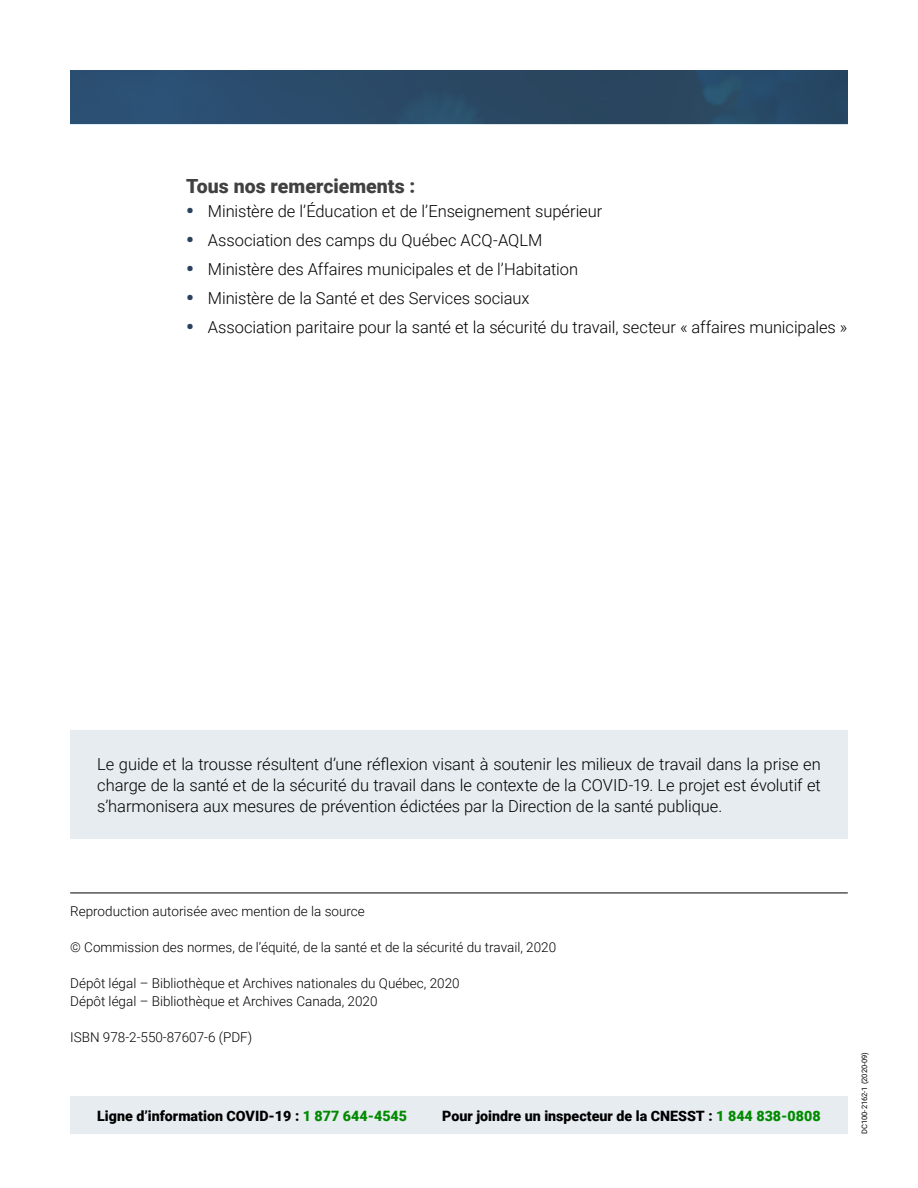
<style>
.page{position:relative;width:918px;height:1188px;background:#fff}
.page>*{position:absolute;margin:0;border:0;box-sizing:border-box;transform-origin:0 0}
.Sous-titre__H3{font:900 19.5px "Roboto";color:#414141}
.Texte_courant__P{font:300 16.5px/21px "Roboto";letter-spacing:-.005em;color:#000;text-align:justify}
.t1{font:900 14.25px "Roboto";color:#000}
.t2{font:300 13.5px "Roboto";color:#000}
.t3{font:7.5px "Roboto";color:#000}
.s1{font-weight:900;font-size:21px;color:#2b425e}
.s2{color:#008a00}
</style>
<div class="page">
<img style="left:70px;top:70px;width:778px;height:54px">
<div style="left:70px;top:730px;width:778px;height:109px;background:#e6ecef"></div>
<hr style="left:70px;top:893px;width:778px;height:1px;background:#000">
<div style="left:70px;top:1096px;width:778px;height:38px;background:#e6ecef"></div>
<h3 class="Sous-titre__H3" style="left:186px;top:172px;width:231px">Tous nos remerciements :</h3>
<p class="Texte_courant__P" style="left:186px;top:200px;width:418px"><span class="s1">•</span> Ministère de l’Éducation et de l’Enseignement supérieur</p>
<p class="Texte_courant__P" style="left:186px;top:229px;width:358px"><span class="s1">•</span> Association des camps du Québec ACQ-AQLM</p>
<p class="Texte_courant__P" style="left:186px;top:258px;width:393px"><span class="s1">•</span> Ministère des Affaires municipales et de l’Habitation</p>
<p class="Texte_courant__P" style="left:186px;top:287px;width:345px"><span class="s1">•</span> Ministère de la Santé et des Services sociaux</p>
<p class="Texte_courant__P" style="left:186px;top:316px;width:663px"><span class="s1">•</span> Association paritaire pour la santé et la sécurité du travail, secteur « affaires municipales »</p>
<p class="Texte_courant__P" style="left:97px;top:753px;width:725px">Le guide et la trousse résultent d’une réflexion visant à soutenir les milieux de travail dans la prise en charge de la santé et de la sécurité du travail dans le contexte de la COVID-19. Le projet est évolutif et s’harmonisera aux mesures de prévention édictées par la Direction de la santé publique.</p>
<p class="t2" style="left:70px;top:902px;width:296px">Reproduction autorisée avec mention de la source</p>
<p class="t2" style="left:70px;top:938px;width:487px">© Commission des normes, de l’équité, de la santé et de la sécurité du travail, 2020</p>
<p class="t2" style="left:70px;top:974px;width:391px">Dépôt légal – Bibliothèque et Archives nationales du Québec, 2020</p>
<p class="t2" style="left:70px;top:992px;width:309px">Dépôt légal – Bibliothèque et Archives Canada, 2020</p>
<p class="t2" style="left:70px;top:1028px;width:184px">ISBN 978-2-550-87607-6 (PDF)</p>
<p class="t1" style="left:97px;top:1105px;width:311px">Ligne d’information COVID-19 : <span class="s2">1 877 644-4545</span></p>
<p class="t1" style="left:442px;top:1105px;width:380px">Pour joindre un inspecteur de la CNESST : <span class="s2">1 844 838-0808</span></p>
<p class="t3" style="left:859px;top:1134px;width:84px;rotate:-90deg">DC100-2162-1 (2020-09)</p>
</div>
